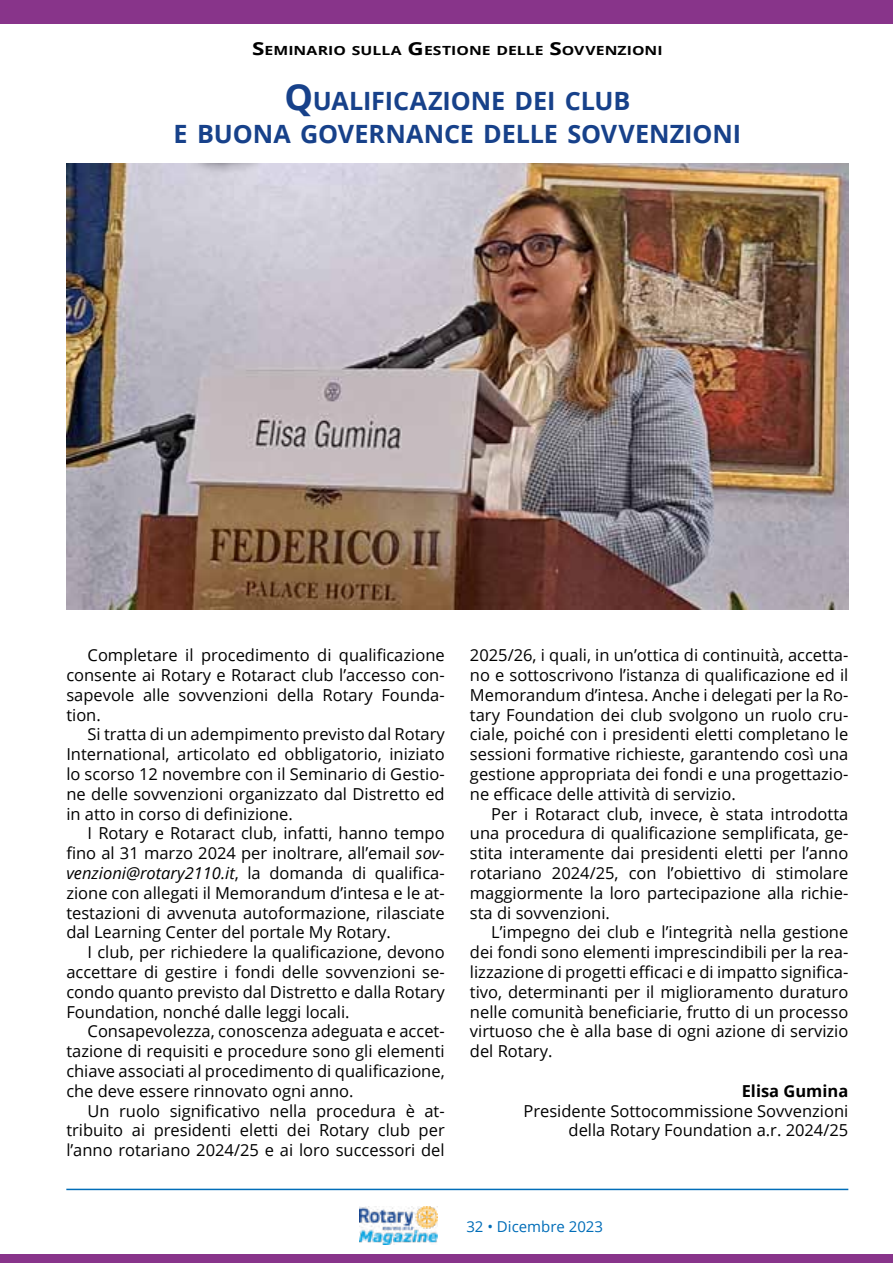
<style>
.page{position:relative;width:893px;height:1263px;background:#fff}
.page>*{position:absolute;margin:0;border:0;box-sizing:border-box;transform-origin:0 0}
.t1{font:700 25.2px/32.7px "Open Sans";letter-spacing:-.005em;color:#17418a}
.t2{font:16.5px/19.8px "Open Sans";color:#000;text-align:right}
.t3{font:italic 16.5px "Open Sans";color:#000}
.t4{font:15px "Open Sans";color:#006db8}
.t5{font:700 12.6px "Open Sans";color:#000;scale:1.25 1}
.s1{font-size:18px}
.s2{font-size:36px}
.s3{font-style:italic}
.s4{font-style:normal}
.s5{font-weight:700}
</style>
<div class="page">
<img style="left:359px;top:1206px;width:78px;height:39px">
<hr style="left:66px;top:1189px;width:782px;height:1px;background:#006db8">
<div style="left:0;top:1254px;width:893px;height:9px;background:#88348a"></div>
<div style="left:0;top:0;width:893px;height:23px;background:#88348a"></div>
<img style="left:66px;top:163px;width:782px;height:447px">
<p class="t5" style="left:252px;top:42px;width:330px"><span class="s1">S</span>EMINARIO SULLA <span class="s1">G</span>ESTIONE DELLE <span class="s1">S</span>OVVENZIONI</p>
<p class="t1" style="left:174px;top:84px;width:569px;text-indent:111px"><span class="s2">Q</span>UALIFICAZIONE DEI CLUB<br>E BUONA GOVERNANCE DELLE SOVVENZIONI</p>
<p class="t2" style="left:88px;top:645px;width:359px">Completare il procedimento di qualificazione</p>
<p class="t2" style="left:66px;top:665px;width:380px">consente ai Rotary e Rotaract club l’accesso con-</p>
<p class="t2" style="left:66px;top:684px;width:380px">sapevole alle sovvenzioni della Rotary Founda-</p>
<p class="t2" style="left:66px;top:704px;width:36px">tion.</p>
<p class="t2" style="left:88px;top:724px;width:359px">Si tratta di un adempimento previsto dal Rotary</p>
<p class="t2" style="left:66px;top:744px;width:380px">International, articolato ed obbligatorio, iniziato</p>
<p class="t2" style="left:66px;top:764px;width:380px">lo scorso 12 novembre con il Seminario di Gestio-</p>
<p class="t2" style="left:66px;top:783px;width:380px">ne delle sovvenzioni organizzato dal Distretto ed</p>
<p class="t2" style="left:66px;top:803px;width:228px">in atto in corso di definizione.</p>
<p class="t2" style="left:88px;top:823px;width:359px">I Rotary e Rotaract club, infatti, hanno tempo</p>
<p class="t2" style="left:66px;top:843px;width:380px">fino al 31 marzo 2024 per inoltrare, all’email <span class="s3">sov-</span></p>
<p class="t3" style="left:66px;top:862px;width:380px">venzioni@rotary2110.it<span class="s4">, la domanda di qualifica-</span></p>
<p class="t2" style="left:66px;top:882px;width:380px">zione con allegati il Memorandum d’intesa e le at-</p>
<p class="t2" style="left:66px;top:902px;width:380px">testazioni di avvenuta autoformazione, rilasciate</p>
<p class="t2" style="left:66px;top:922px;width:326px">dal Learning Center del portale My Rotary.</p>
<p class="t2" style="left:88px;top:942px;width:359px">I club, per richiedere la qualificazione, devono</p>
<p class="t2" style="left:66px;top:962px;width:380px">accettare di gestire i fondi delle sovvenzioni se-</p>
<p class="t2" style="left:66px;top:981px;width:380px">condo quanto previsto dal Distretto e dalla Rotary</p>
<p class="t2" style="left:66px;top:1001px;width:285px">Foundation, nonché dalle leggi locali.</p>
<p class="t2" style="left:88px;top:1021px;width:359px">Consapevolezza, conoscenza adeguata e accet-</p>
<p class="t2" style="left:66px;top:1041px;width:380px">tazione di requisiti e procedure sono gli elementi</p>
<p class="t2" style="left:66px;top:1061px;width:380px">chiave associati al procedimento di qualificazione,</p>
<p class="t2" style="left:66px;top:1080px;width:289px">che deve essere rinnovato ogni anno.</p>
<p class="t2" style="left:88px;top:1100px;width:359px">Un ruolo significativo nella procedura è at-</p>
<p class="t2" style="left:66px;top:1120px;width:380px">tribuito ai presidenti eletti dei Rotary club per</p>
<p class="t2" style="left:66px;top:1140px;width:380px">l’anno rotariano 2024/25 e ai loro successori del</p>
<p class="t2" style="left:470px;top:645px;width:380px">2025/26, i quali, in un’ottica di continuità, accetta-</p>
<p class="t2" style="left:470px;top:665px;width:380px">no e sottoscrivono l’istanza di qualificazione ed il</p>
<p class="t2" style="left:470px;top:684px;width:380px">Memorandum d’intesa. Anche i delegati per la Ro-</p>
<p class="t2" style="left:470px;top:704px;width:380px">tary Foundation dei club svolgono un ruolo cru-</p>
<p class="t2" style="left:470px;top:724px;width:380px">ciale, poiché con i presidenti eletti completano le</p>
<p class="t2" style="left:470px;top:744px;width:380px">sessioni formative richieste, garantendo così una</p>
<p class="t2" style="left:470px;top:764px;width:380px">gestione appropriata dei fondi e una progettazio-</p>
<p class="t2" style="left:470px;top:783px;width:267px">ne efficace delle attività di servizio.</p>
<p class="t2" style="left:491px;top:803px;width:359px">Per i Rotaract club, invece, è stata introdotta</p>
<p class="t2" style="left:470px;top:823px;width:380px">una procedura di qualificazione semplificata, ge-</p>
<p class="t2" style="left:470px;top:843px;width:380px">stita interamente dai presidenti eletti per l’anno</p>
<p class="t2" style="left:470px;top:863px;width:380px">rotariano 2024/25, con l’obiettivo di stimolare</p>
<p class="t2" style="left:470px;top:882px;width:380px">maggiormente la loro partecipazione alla richie-</p>
<p class="t2" style="left:470px;top:902px;width:142px">sta di sovvenzioni.</p>
<p class="t2" style="left:491px;top:922px;width:359px">L’impegno dei club e l’integrità nella gestione</p>
<p class="t2" style="left:470px;top:942px;width:380px">dei fondi sono elementi imprescindibili per la rea-</p>
<p class="t2" style="left:470px;top:962px;width:380px">lizzazione di progetti efficaci e di impatto significa-</p>
<p class="t2" style="left:470px;top:981px;width:380px">tivo, determinanti per il miglioramento duraturo</p>
<p class="t2" style="left:470px;top:1001px;width:380px">nelle comunità beneficiarie, frutto di un processo</p>
<p class="t2" style="left:470px;top:1021px;width:380px">virtuoso che è alla base di ogni azione di servizio</p>
<p class="t2" style="left:470px;top:1041px;width:84px">del Rotary.</p>
<p class="t2" style="left:523px;top:1080px;width:326px"><span class="s5">Elisa Gumina<br></span>Presidente Sottocommissione Sovvenzioni della Rotary Foundation a.r. 2024/25</p>
<p class="t4" style="left:466px;top:1216px;width:138px">32 • Dicembre 2023</p>
</div>
